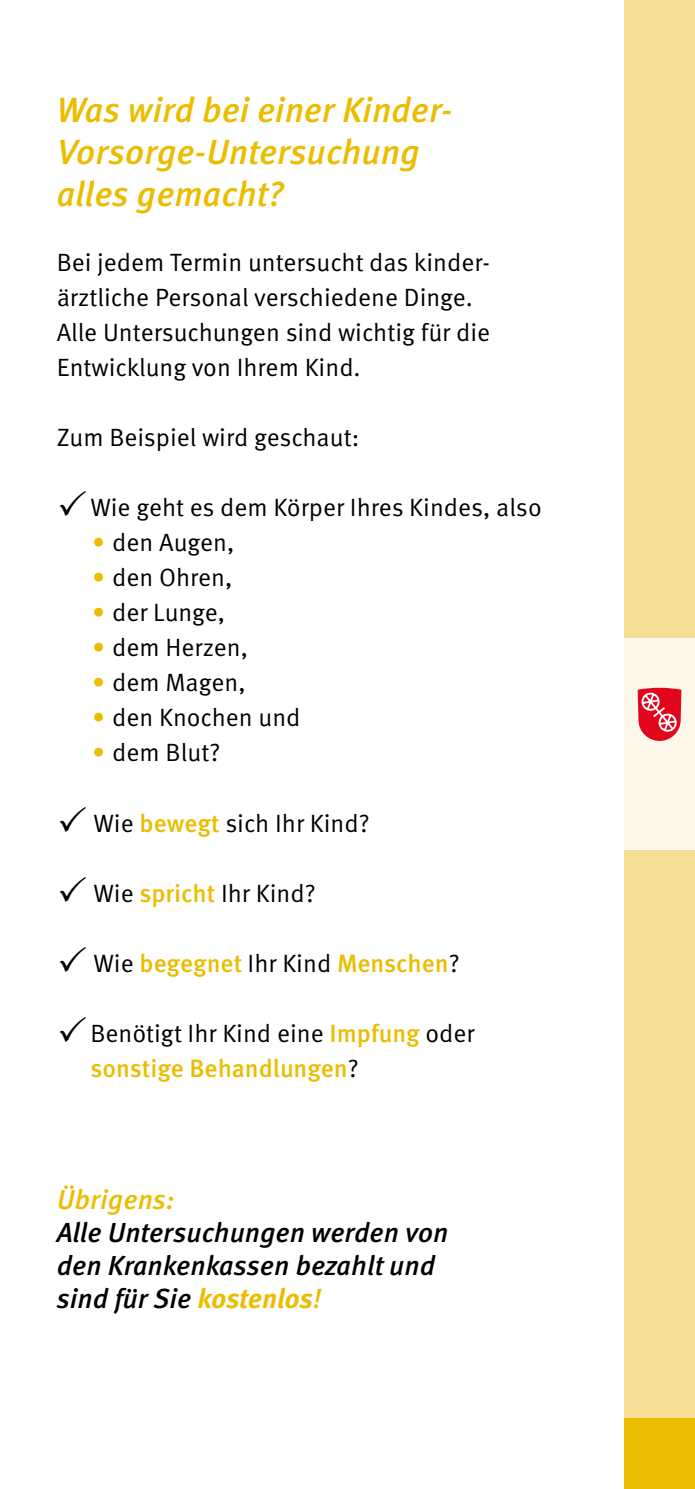
<style>
.page{position:relative;width:695px;height:1489px;background:#fff}
.page>*{position:absolute;margin:0;border:0;box-sizing:border-box;transform-origin:0 0}
.t1{font:italic 500 35px/42px "Meta Pro";color:#ebbd00}
.t2{font:italic 500 27.5px/33px "Meta Pro";color:#000}
.t3{font:italic 500 27.5px "Meta Pro";color:#ebbd00}
.t4{font:25px/35px "Meta Pro";color:#000}
.t5{font:500 25px/35px "Meta Pro";color:#ebbd00}
.s1{color:#ebbd00}
.s2{font-weight:500;color:#ebbd00}
.s3{font-weight:400;color:#000}
.s4{font-weight:700;color:#ebbd00}
</style>
<div class="page">
<div style="left:624px;top:638px;width:70px;height:212px;background:#fef8eb"></div>
<hr style="left:624px;top:849px;width:70px;height:1px;background:#fff">
<div style="left:624px;top:0;width:70px;height:638px;background:#f7dd91"></div>
<div style="left:624px;top:850px;width:70px;height:567px;background:#f7dd91"></div>
<div style="left:624px;top:1417px;width:70px;height:71px;background:#ebbd00"></div>
<svg style="left:637px;top:687px;width:44px;height:54px;background:#eb4e5b"></svg>
<h1 class="t1" style="left:57px;top:90px;width:397px">Was wird bei einer Kinder-<br>Vorsorge-Untersuchung alles gemacht?</h1>
<p class="t4" style="left:57px;top:246px;width:435px">Bei jedem Termin untersucht das kinder&shy;ärztliche Personal verschiedene Dinge.<br>Alle Untersuchungen sind wichtig für die Entwicklung von Ihrem Kind.</p>
<p class="t4" style="left:57px;top:421px;width:304px">Zum Beispiel wird geschaut:</p>
<p class="t4" style="left:90px;top:491px;width:452px">Wie geht es dem Körper Ihres Kindes, also</p>
<p class="t4" style="left:92px;top:526px;width:144px"><span class="s1">•</span> den Augen,</p>
<p class="t4" style="left:92px;top:561px;width:142px"><span class="s1">•</span> den Ohren,</p>
<p class="t4" style="left:92px;top:596px;width:134px"><span class="s1">•</span> der Lunge,</p>
<p class="t4" style="left:92px;top:631px;width:157px"><span class="s1">•</span> dem Herzen,</p>
<p class="t4" style="left:92px;top:666px;width:155px"><span class="s1">•</span> dem Magen,</p>
<p class="t4" style="left:92px;top:701px;width:210px"><span class="s1">•</span> den Knochen und</p>
<p class="t4" style="left:92px;top:736px;width:130px"><span class="s1">•</span> dem Blut?</p>
<p class="t4" style="left:94px;top:806px;width:277px">Wie <span class="s2">bewegt</span> sich Ihr Kind?</p>
<p class="t4" style="left:94px;top:876px;width:223px">Wie <span class="s2">spricht</span> Ihr Kind?</p>
<p class="t5" style="left:94px;top:946px;width:367px"><span class="s3">Wie</span> begegnet <span class="s3">Ihr Kind</span> Menschen<span class="s3">?</span></p>
<p class="t5" style="left:90px;top:1016px;width:385px"><span class="s3">Benötigt Ihr Kind eine</span> Impfung <span class="s3">oder </span>sonstige Behandlungen<span class="s3">?</span></p>
<p class="t3" style="left:57px;top:1182px;width:119px">Übrigens:</p>
<p class="t2" style="left:57px;top:1217px;width:393px">Alle Untersuchungen werden von den Krankenkassen bezahlt und sind für Sie <span class="s4">kostenlos</span><span class="s1">!</span></p>
</div>
